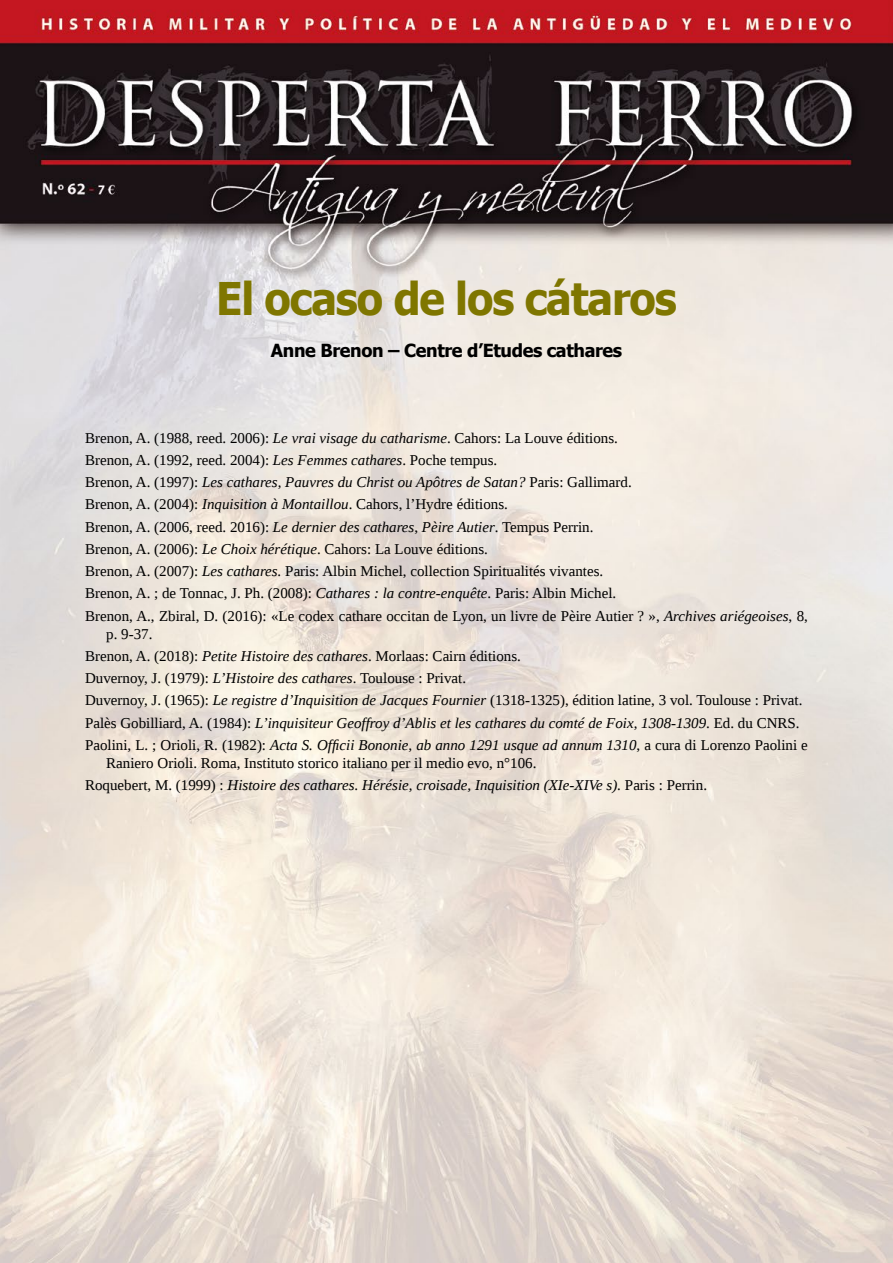
<style>
.page{position:relative;width:893px;height:1263px;background:#fff}
.page>*{position:absolute;margin:0;border:0;box-sizing:border-box;transform-origin:0 0}
.t1{font:700 45px "Tahoma";letter-spacing:-.025em;color:#7f7600;scale:.95 1}
.t2{font:700 18px "Tahoma";letter-spacing:-.02em;color:#000}
.t3{font:15px/22.2px "Liberation Serif";color:#000}
.s1{font-style:italic}
</style>
<div class="page">
<img style="left:0;top:0;width:893px;height:1263px">
<h1 class="t1" style="left:216px;top:278px;width:486px">El ocaso de los cátaros</h1>
<p class="t2" style="left:271px;top:342px;width:353px">Anne Brenon – Centre d’Etudes cathares</p>
<p class="t3" style="left:85px;top:426px;width:724px">Brenon, A. (1988, reed. 2006): <span class="s1">Le vrai visage du catharisme</span>. Cahors: La Louve éditions.<br>Brenon, A. (1992, reed. 2004): <span class="s1">Les Femmes cathares</span>. Poche tempus.<br>Brenon, A. (1997): <span class="s1">Les cathares, Pauvres du Christ ou Apôtres de Satan?</span> Paris: Gallimard.<br>Brenon, A. (2004): <span class="s1">Inquisition à Montaillou</span>. Cahors, l’Hydre éditions.<br>Brenon, A. (2006, reed. 2016): <span class="s1">Le dernier des cathares</span>, <span class="s1">Pèire Autier</span>. Tempus Perrin.<br>Brenon, A. (2006): <span class="s1">Le Choix hérétique</span>. Cahors: La Louve éditions.<br>Brenon, A. (2007): <span class="s1">Les cathares.</span> Paris: Albin Michel, collection Spiritualités vivantes.<br>Brenon, A. ; de Tonnac, J. Ph. (2008): <span class="s1">Cathares : la contre-enquête</span>. Paris: Albin Michel.<br>Brenon, A., Zbiral, D. (2016): «Le codex cathare occitan de Lyon, un livre de Pèire Autier ? », <span class="s1">Archives ariégeoises</span>, 8,</p>
<p class="t3" style="left:85px;top:622px;width:724px;text-indent:21px">p. 9-37.<br>Brenon, A. (2018): <span class="s1">Petite Histoire des cathares</span>. Morlaas: Cairn éditions.<br>Duvernoy, J. (1979): <span class="s1">L’Histoire des cathares</span>. Toulouse : Privat.<br>Duvernoy, J. (1965): <span class="s1">Le registre d’Inquisition de Jacques Fournier</span> (1318-1325), édition latine, 3 vol. Toulouse : Privat.<br>Palès Gobilliard, A. (1984): <span class="s1">L’inquisiteur Geoffroy d’Ablis et les cathares du comté de Foix, 1308-1309</span>. Ed. du CNRS.<br>Paolini, L. ; Orioli, R. (1982): <span class="s1">Acta S. Officii Bononie, ab anno 1291 usque ad annum 1310</span>, a cura di Lorenzo Paolini e</p>
<p class="t3" style="left:85px;top:752px;width:623px;text-indent:21px">Raniero Orioli. Roma, Instituto storico italiano per il medio evo, n°106.<br>Roquebert, M. (1999) : <span class="s1">Histoire des cathares. Hérésie, croisade, Inquisition (XIe-XIVe s).</span> Paris : Perrin.</p>
</div>
